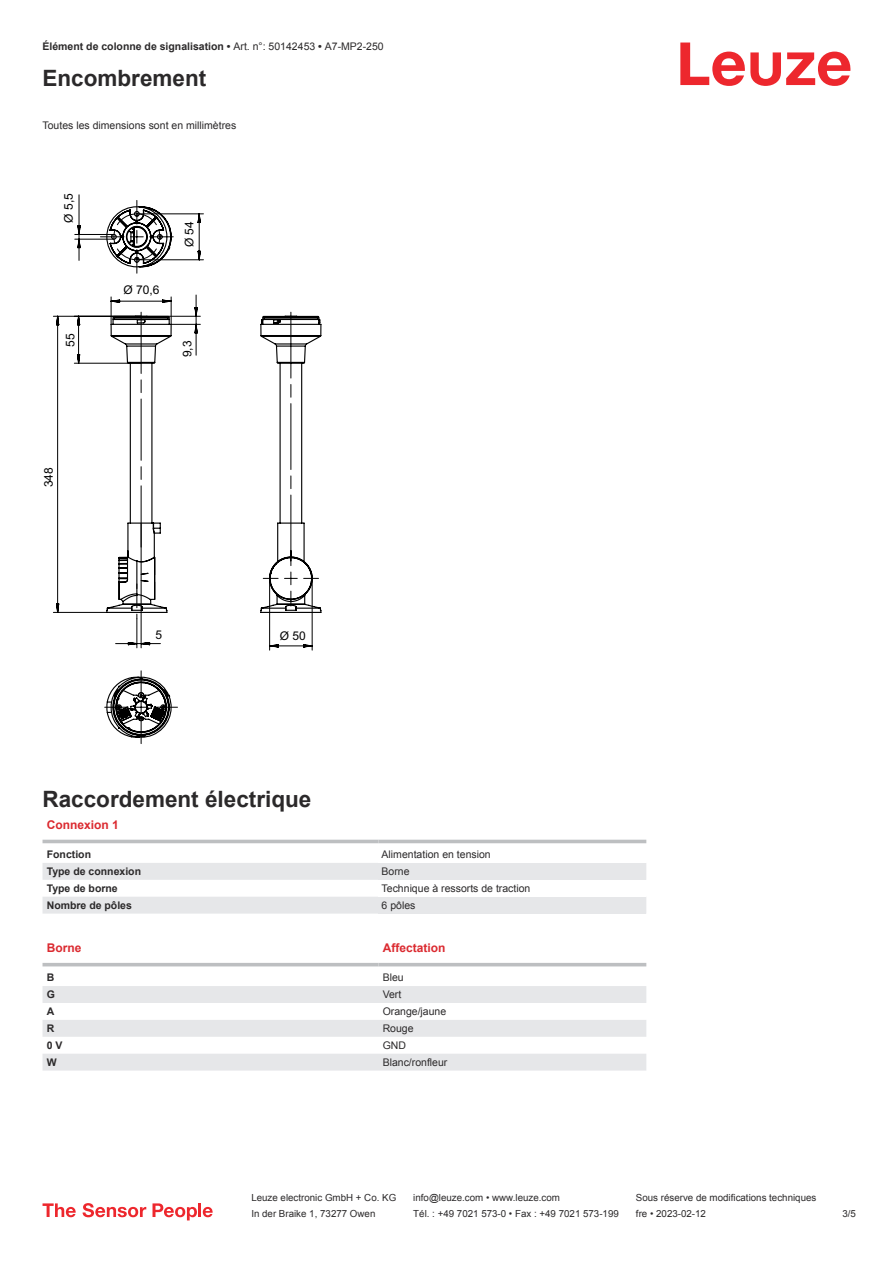
<style>
.page{position:relative;width:893px;height:1263px;background:#fff}
.page>*{position:absolute;margin:0;border:0;box-sizing:border-box;transform-origin:0 0}
.t1{font:700 22.5px "Arial";color:#2b292a}
.t2{font:700 12px "Arial";color:#db2a30}
.t3{font:12px "Arial";color:#000}
.t4{font:10.5px "Arial";color:#2b292a}
.t5{font:700 10.5px "Arial";color:#2b292a}
.t6{font:9.75px "Arial";color:#2b292a}
.s1{font-weight:400}
</style>
<div class="page">
<svg style="left:680px;top:43px;width:170px;height:43px"></svg>
<svg style="left:43px;top:839px;width:603px;height:5px"></svg>
<svg style="left:43px;top:863px;width:335px;height:50px"></svg>
<hr style="left:43px;top:840px;width:335px;height:3px;background:#bdbfc1">
<hr style="left:378px;top:840px;width:268px;height:3px;background:#bdbfc1">
<div style="left:378px;top:863px;width:268px;height:17px;background:#e6e7e9"></div>
<div style="left:378px;top:897px;width:268px;height:16px;background:#e6e7e9"></div>
<svg style="left:43px;top:966px;width:603px;height:1px"></svg>
<svg style="left:43px;top:986px;width:603px;height:84px;fill:#e6e7e9"></svg>
<hr style="left:43px;top:963px;width:335px;height:3px;background:#bdbfc1">
<hr style="left:378px;top:963px;width:268px;height:3px;background:#bdbfc1">
<svg style="left:43px;top:1203px;width:33px;height:14px"></svg>
<svg style="left:83px;top:1203px;width:63px;height:14px"></svg>
<svg style="left:153px;top:1203px;width:44px;height:17px"></svg>
<hr style="left:198px;top:1203px;width:3px;height:14px;background:#ed272d">
<svg style="left:203px;top:1207px;width:10px;height:10px"></svg>
<svg style="left:53px;top:194px;width:27px;height:419px"></svg>
<svg style="left:77px;top:200px;width:242px;height:544px"></svg>
<svg style="left:114px;top:211px;width:47px;height:52px"></svg>
<p class="t5" style="left:43px;top:42px;width:343px">Élément de colonne de signalisation • <span class="s1">Art. n°: 50142453</span> • <span class="s1">A7-MP2-250</span></p>
<h1 class="t1" style="left:43px;top:69px;width:165px">Encombrement</h1>
<p class="t4" style="left:43px;top:121px;width:195px">Toutes les dimensions sont en millimètres</p>
<p class="t3" style="left:64px;top:223px;width:31px;rotate:-90deg">Ø 5,5</p>
<p class="t3" style="left:66px;top:347px;width:15px;rotate:-90deg">55</p>
<p class="t3" style="left:44px;top:487px;width:22px;rotate:-90deg">348</p>
<p class="t3" style="left:123px;top:286px;width:38px">Ø 70,6</p>
<p class="t3" style="left:184px;top:247px;width:28px;rotate:-90deg">Ø 54</p>
<p class="t3" style="left:182px;top:357px;width:18px;rotate:-90deg">9,3</p>
<p class="t3" style="left:156px;top:630px;width:8px">5</p>
<p class="t3" style="left:280px;top:631px;width:28px">Ø 50</p>
<h1 class="t1" style="left:43px;top:790px;width:270px">Raccordement électrique</h1>
<p class="t2" style="left:47px;top:820px;width:74px">Connexion 1</p>
<p class="t5" style="left:47px;top:850px;width:46px">Fonction</p>
<p class="t4" style="left:382px;top:850px;width:111px">Alimentation en tension</p>
<p class="t5" style="left:47px;top:867px;width:96px">Type de connexion</p>
<p class="t4" style="left:382px;top:867px;width:30px">Borne</p>
<p class="t5" style="left:47px;top:884px;width:72px">Type de borne</p>
<p class="t4" style="left:382px;top:884px;width:150px">Technique à ressorts de traction</p>
<p class="t5" style="left:47px;top:901px;width:87px">Nombre de pôles</p>
<p class="t4" style="left:382px;top:901px;width:35px">6 pôles</p>
<p class="t2" style="left:47px;top:943px;width:36px">Borne</p>
<p class="t2" style="left:383px;top:943px;width:64px">Affectation</p>
<p class="t5" style="left:47px;top:973px;width:9px">B</p>
<p class="t4" style="left:383px;top:974px;width:23px">Bleu</p>
<p class="t5" style="left:47px;top:990px;width:10px">G</p>
<p class="t4" style="left:383px;top:990px;width:20px">Vert</p>
<p class="t5" style="left:47px;top:1007px;width:9px">A</p>
<p class="t4" style="left:383px;top:1007px;width:65px">Orange/jaune</p>
<p class="t5" style="left:47px;top:1024px;width:9px">R</p>
<p class="t4" style="left:383px;top:1024px;width:32px">Rouge</p>
<p class="t5" style="left:47px;top:1041px;width:17px">0 V</p>
<p class="t4" style="left:383px;top:1041px;width:25px">GND</p>
<p class="t5" style="left:47px;top:1058px;width:11px">W</p>
<p class="t4" style="left:383px;top:1058px;width:66px">Blanc/ronfleur</p>
<p class="t6" style="left:251px;top:1194px;width:146px">Leuze electronic GmbH + Co. KG</p>
<p class="t6" style="left:413px;top:1194px;width:148px">info@leuze.com • www.leuze.com</p>
<p class="t6" style="left:636px;top:1194px;width:182px">Sous réserve de modifications techniques</p>
<p class="t6" style="left:251px;top:1210px;width:126px">In der Braike 1, 73277 Owen</p>
<p class="t6" style="left:413px;top:1210px;width:207px">Tél. : +49 7021 573-0 • Fax : +49 7021 573-199</p>
<p class="t6" style="left:636px;top:1210px;width:72px">fre • 2023-02-12</p>
<p class="t6" style="left:842px;top:1210px;width:15px">3 /5</p>
</div>
